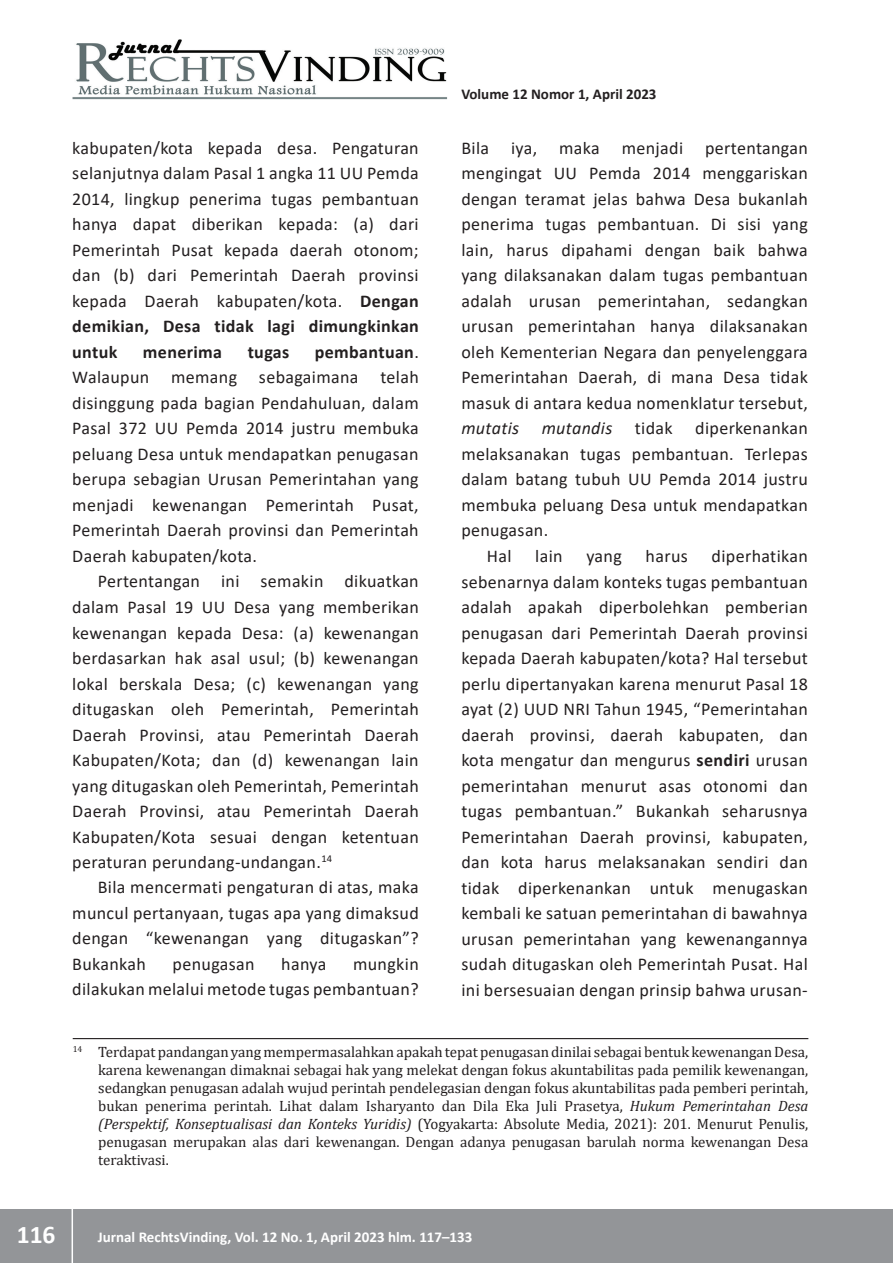
<style>
.page{position:relative;width:893px;height:1263px;background:#fff}
.page>*{position:absolute;margin:0;border:0;box-sizing:border-box;transform-origin:0 0}
.t1{font:700 25.5px "Calibri";color:#fff}
.t2{font:18px/25.5px "Calibri";letter-spacing:.02em;color:#231f20;text-align:justify}
.t3{font:italic 18px "Calibri";letter-spacing:.02em;color:#231f20}
.t4{font:700 18px "Calibri";letter-spacing:.02em;color:#231f20}
.t5{font:15px/18px "Cambria";color:#231f20;text-align:justify}
.t6{font:700 15px "Calibri";color:#fff}
.t7{font:700 15px "Calibri";color:#231f20}
.s1{font-weight:700}
.s2{font-style:italic}
</style>
<div class="page">
<div style="left:0;top:1209px;width:893px;height:54px;background:#939598"></div>
<hr style="left:72px;top:1206px;width:1px;height:57px;background:#fff">
<img style="left:72px;top:39px;width:375px;height:60px">
<hr style="left:73px;top:1038px;width:735px;height:1px;background:#231f20">
<p class="t2" style="left:72px;top:135px;width:348px">kabupaten/kota kepada desa. Pengaturan selanjutnya dalam Pasal 1 angka 11 UU Pemda 2014, lingkup penerima tugas pembantuan hanya dapat diberikan kepada: (a) dari Pemerintah Pusat kepada daerah otonom; dan (b) dari Pemerintah Daerah provinsi kepada Daerah kabupaten/kota. <span class="s1">Dengan demikian, Desa tidak lagi dimungkinkan untuk</span></p>
<p class="t2" style="left:72px;top:339px;width:348px;text-indent:243px"><span class="s1">pembantuan</span>.<br>Walaupun memang sebagaimana telah disinggung pada bagian Pendahuluan, dalam Pasal 372 UU Pemda 2014 justru membuka peluang Desa untuk mendapatkan penugasan berupa sebagian Urusan Pemerintahan yang menjadi kewenangan Pemerintah Pusat, Pemerintah Daerah provinsi dan Pemerintah Daerah kabupaten/kota.</p>
<p class="t2" style="left:72px;top:568px;width:348px;text-indent:26px">Pertentangan ini semakin dikuatkan dalam Pasal 19 UU Desa yang memberikan kewenangan kepada Desa: (a) kewenangan berdasarkan hak asal usul; (b) kewenangan lokal berskala Desa; (c) kewenangan yang ditugaskan oleh Pemerintah, Pemerintah Daerah Provinsi, atau Pemerintah Daerah Kabupaten/Kota; dan (d) kewenangan lain yang ditugaskan oleh Pemerintah, Pemerintah Daerah Provinsi, atau Pemerintah Daerah Kabupaten/Kota sesuai dengan ketentuan peraturan perundang-undangan.<sup>14</sup></p>
<p class="t2" style="left:72px;top:874px;width:348px;text-indent:26px">Bila mencermati pengaturan di atas, maka muncul pertanyaan, tugas apa yang dimaksud dengan “kewenangan yang ditugaskan”?<br>Bukankah</p>
<p class="t4" style="left:143px;top:339px;width:81px">menerima</p>
<p class="t4" style="left:248px;top:339px;width:43px">tugas</p>
<p class="t2" style="left:72px;top:951px;width:348px;text-align:right">mungkin<br>dilakukan melalui metode tugas pembantuan?</p>
<p class="t2" style="left:173px;top:951px;width:84px">penugasan</p>
<p class="t2" style="left:281px;top:951px;width:47px">hanya</p>
<p class="t7" style="left:461px;top:84px;width:197px">Volume 12 Nomor 1, April 2023</p>
<p class="t2" style="left:461px;top:135px;width:348px">Bila iya, maka menjadi pertentangan mengingat UU Pemda 2014 menggariskan dengan teramat jelas bahwa Desa bukanlah penerima tugas pembantuan. Di sisi yang lain, harus dipahami dengan baik bahwa yang dilaksanakan dalam tugas pembantuan adalah urusan pemerintahan, sedangkan urusan pemerintahan hanya dilaksanakan oleh Kementerian Negara dan penyelenggara Pemerintahan Daerah, di mana Desa tidak masuk di antara kedua nomenklatur tersebut,</p>
<p class="t3" style="left:461px;top:416px;width:153px">mutatis mutandis</p>
<p class="t2" style="left:635px;top:415px;width:174px">tidak diperkenankan</p>
<p class="t2" style="left:461px;top:441px;width:348px">melaksanakan tugas pembantuan. Terlepas</p>
<p class="t2" style="left:461px;top:466px;width:348px">dalam batang tubuh UU Pemda 2014 justru</p>
<p class="t2" style="left:461px;top:492px;width:348px">membuka peluang Desa untuk mendapatkan</p>
<p class="t2" style="left:461px;top:517px;width:88px">penugasan.</p>
<p class="t2" style="left:487px;top:543px;width:26px">Hal</p>
<p class="t2" style="left:535px;top:543px;width:29px">lain</p>
<p class="t2" style="left:586px;top:543px;width:37px">yang</p>
<p class="t2" style="left:646px;top:543px;width:44px">harus</p>
<p class="t2" style="left:461px;top:543px;width:348px;text-indent:250px">diperhatikan sebenarnya dalam konteks tugas pembantuan adalah apakah diperbolehkan pemberian penugasan dari Pemerintah Daerah provinsi kepada Daerah kabupaten/kota? Hal tersebut perlu dipertanyakan karena menurut Pasal 18 ayat (2) UUD NRI Tahun 1945, “Pemerintahan daerah provinsi, daerah kabupaten, dan kota mengatur dan mengurus <span class="s1">sendiri</span> urusan pemerintahan menurut asas otonomi dan tugas pembantuan.” Bukankah seharusnya Pemerintahan Daerah provinsi, kabupaten, dan kota harus melaksanakan sendiri dan tidak diperkenankan untuk menugaskan kembali ke satuan pemerintahan di bawahnya urusan pemerintahan yang kewenangannya sudah ditugaskan oleh Pemerintah Pusat. Hal ini bersesuaian dengan prinsip bahwa urusan-</p>
<p class="t5" style="left:98px;top:1043px;width:712px;text-indent:-26px"><sup>14</sup> Terdapat pandangan yang mempermasalahkan apakah tepat penugasan dinilai sebagai bentuk kewenangan Desa, karena kewenangan dimaknai sebagai hak yang melekat dengan fokus akuntabilitas pada pemilik kewenangan, sedangkan penugasan adalah wujud perintah pendelegasian dengan fokus akuntabilitas pada pemberi perintah, bukan penerima perintah. Lihat dalam Isharyanto dan Dila Eka Juli Prasetya, <span class="s2">Hukum Pemerintahan Desa (Perspektif, Konseptualisasi dan Konteks Yuridis)</span> (Yogyakarta: Absolute Media, 2021): 201. Menurut Penulis, penugasan merupakan alas dari kewenangan. Dengan adanya penugasan barulah norma kewenangan Desa teraktivasi.</p>
<h1 class="t1" style="left:17px;top:1216px;width:40px">116</h1>
<p class="t6" style="left:98px;top:1227px;width:376px">Jurnal RechtsVinding, Vol. 12 No. 1, April 2023 hlm. 117–133</p>
</div>
